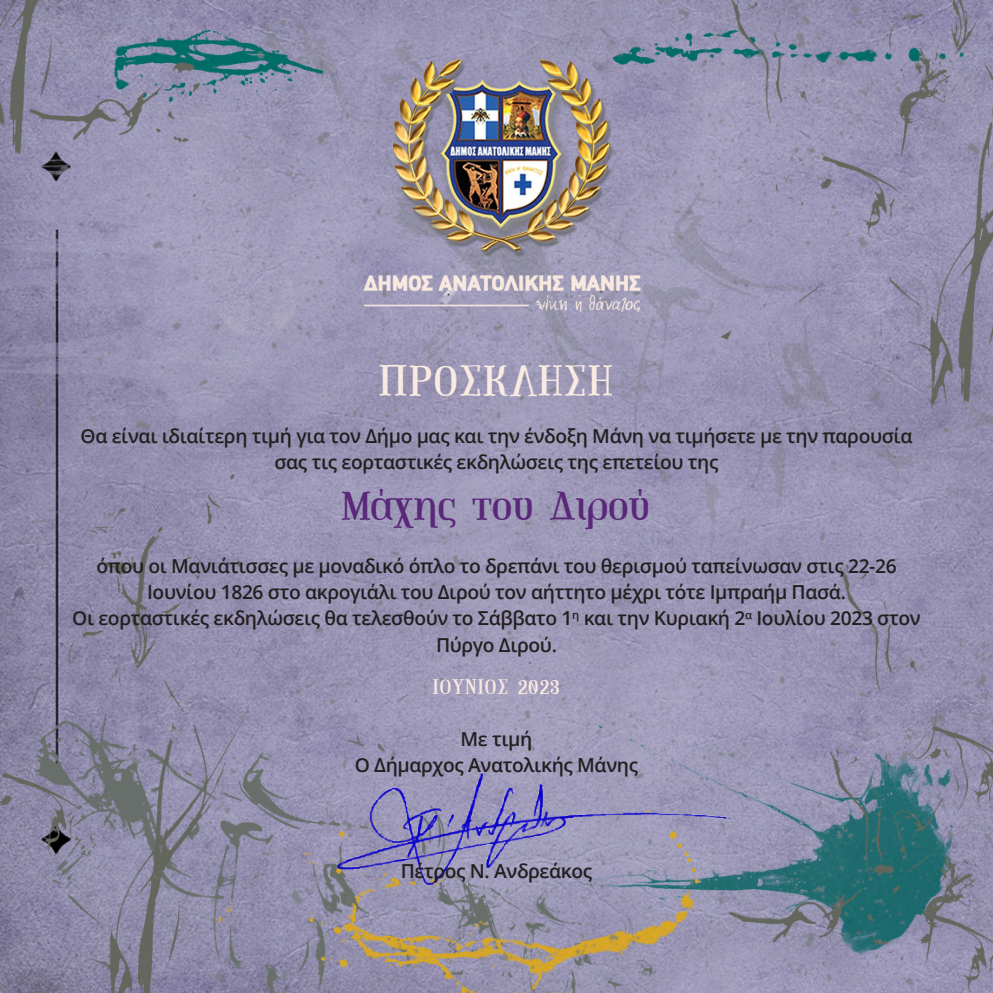
<style>
.page{position:relative;width:993px;height:993px;background:#fff}
.page>*{position:absolute;margin:0;border:0;box-sizing:border-box;transform-origin:0 0}
.t1{font:43.75px "Mount PERSONALUSEONLY";letter-spacing:.05em;color:#f9eae2}
.t2{font:40.25px "Mount PERSONALUSEONLY";color:#5a2879}
.t3{font:21px "Mount PERSONALUSEONLY";letter-spacing:.05em;color:#faeae0}
.t4{font:600 19.25px/26.2px "Open Sans";letter-spacing:-.02em;color:#231f20;text-align:center}
</style>
<div class="page">
<img style="left:1px;top:0;width:991px;height:992px">
<img style="left:324px;top:741px;width:415px;height:159px">
<img style="left:331px;top:59px;width:355px;height:304px">
<p class="t1" style="left:379px;top:354px;width:235px">ΠΡΟΣΚΛΗΣΗ</p>
<p class="t4" style="left:81px;top:422px;width:833px">Θα είναι ιδιαίτερη τιμή για τον Δήμο μας και την ένδοξη Μάνη να τιμήσετε με την παρουσία σας τις εορταστικές εκδηλώσεις της επετείου της</p>
<p class="t2" style="left:342px;top:482px;width:310px">Μάχης του Διρού</p>
<p class="t4" style="left:96px;top:552px;width:801px">όπου οι Μανιάτισσες με μοναδικό όπλο το δρεπάνι του θερισμού ταπείνωσαν στις 22-26<br>Ιουνίου 1826 στο ακρογιάλι του Διρού τον αήττητο μέχρι τότε Ιμπραήμ Πασά.</p>
<p class="t4" style="left:72px;top:604px;width:849px">Οι εορταστικές εκδηλώσεις θα τελεσθούν το Σάββατο 1<sup>η</sup> και την Κυριακή 2<sup>α</sup> Ιουλίου 2023 στον<br>Πύργο Διρού.</p>
<p class="t3" style="left:433px;top:673px;width:128px">ΙΟΥΝΙΟΣ 2023</p>
<p class="t4" style="left:460px;top:725px;width:73px">Με τιμή</p>
<p class="t4" style="left:355px;top:751px;width:285px">Ο Δήμαρχος Ανατολικής Μάνης</p>
<p class="t4" style="left:400px;top:856px;width:193px">Πέτρος Ν. Ανδρεάκος</p>
</div>
